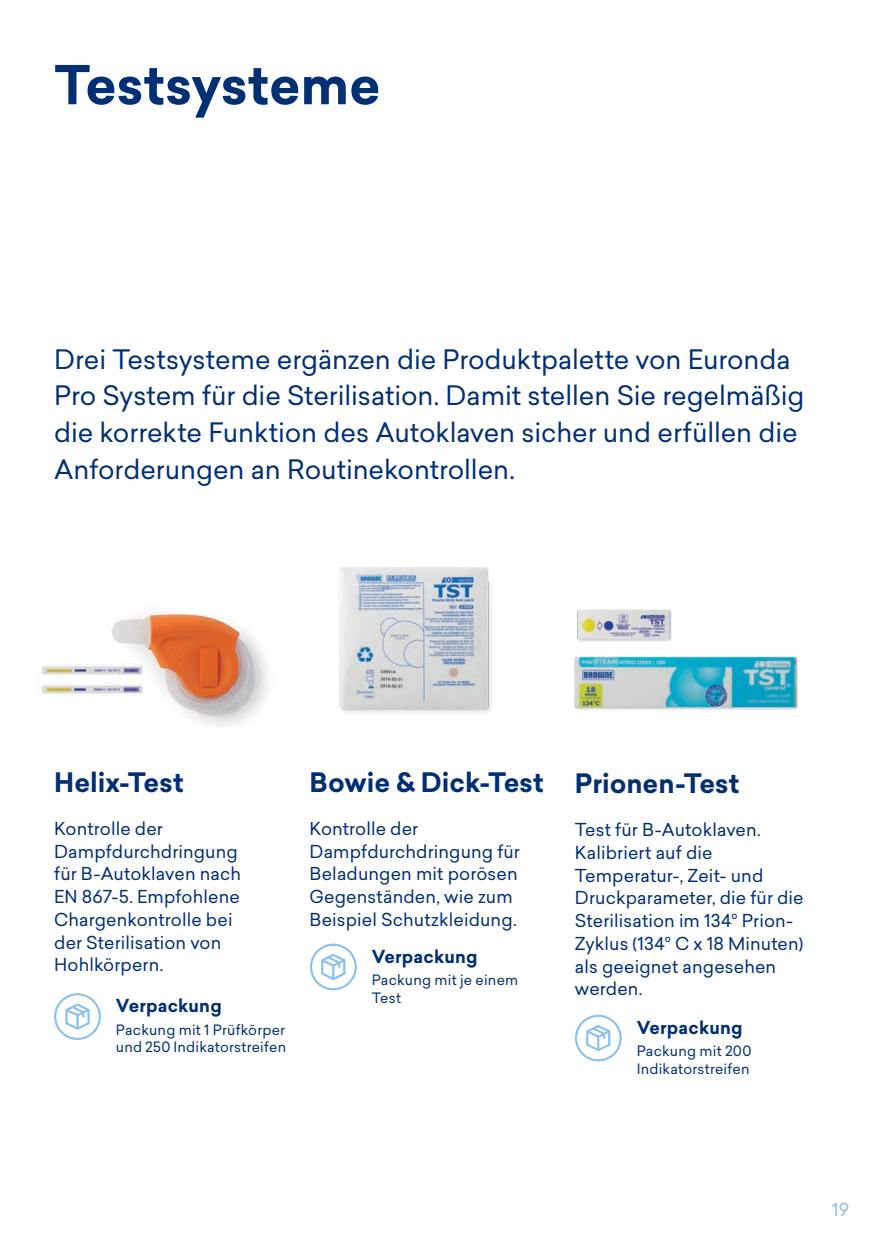
<style>
.page{position:relative;width:874px;height:1241px;background:#fff}
.page>*{position:absolute;margin:0;border:0;box-sizing:border-box;transform-origin:0 0}
.TITOLI_PAGINA_BLU{font:700 52.5px "Sailec";color:#002f73}
.t1{font:26.25px/36.8px "Sailec";letter-spacing:-.005em;color:#002f73}
.Titoli_Plus_15pt{font:700 26.25px "Sailec";color:#002f73}
.Testo_caratteristiche_8pt_bianco{font:17.5px/22.8px "Sailec";letter-spacing:.005em;color:#002f73}
.Caratteristiche_prodotto{font:700 17.5px "Sailec";letter-spacing:.01em;color:#002f73}
.t2{font:17.5px "Sailec";color:#8ac0ea}
.Testo_caratteristiche_8pt{font:14px/17.5px "Sailec";letter-spacing:.015em;color:#002f73}
</style>
<div class="page">
<svg style="left:54px;top:993px;width:47px;height:46px"></svg>
<svg style="left:310px;top:943px;width:46px;height:47px"></svg>
<svg style="left:575px;top:1014px;width:46px;height:47px"></svg>
<img style="left:41px;top:612px;width:226px;height:114px">
<img style="left:591px;top:609px;width:207px;height:101px">
<img style="left:339px;top:567px;width:252px;height:146px">
<p class="TITOLI_PAGINA_BLU" style="left:54px;top:48px;width:327px">Testsysteme</p>
<p class="t1" style="left:54px;top:340px;width:751px">Drei Testsysteme ergänzen die Produktpalette von Euronda Pro System für die Sterilisation. Damit stellen Sie regelmäßig die korrekte Funktion des Autoklaven sicher und erfüllen die Anforderungen an Routinekontrollen.</p>
<p class="Titoli_Plus_15pt" style="left:54px;top:763px;width:131px">Helix-Test</p>
<p class="Testo_caratteristiche_8pt_bianco" style="left:54px;top:816px;width:188px">Kontrolle der<br>Dampfdurchdringung für B-Autoklaven nach<br>EN 867-5. Empfohlene<br>Chargenkontrolle bei der Sterilisation von<br>Hohlkörpern.</p>
<p class="Caratteristiche_prodotto" style="left:116px;top:993px;width:107px">Verpackung</p>
<p class="Testo_caratteristiche_8pt" style="left:116px;top:1020px;width:172px">Packung mit 1 Prüfkörper und 250 Indikatorstreifen</p>
<p class="Titoli_Plus_15pt" style="left:309px;top:763px;width:236px">Bowie &amp; Dick-Test</p>
<p class="Testo_caratteristiche_8pt_bianco" style="left:309px;top:816px;width:212px">Kontrolle der<br>Dampfdurchdringung für<br>Beladungen mit porösen<br>Gegenständen, wie zum<br>Beispiel Schutzkleidung.</p>
<p class="Caratteristiche_prodotto" style="left:371px;top:943px;width:107px">Verpackung</p>
<p class="Testo_caratteristiche_8pt" style="left:371px;top:970px;width:148px">Packung mit je einem<br>Test</p>
<p class="Titoli_Plus_15pt" style="left:574px;top:765px;width:166px">Prionen-Test</p>
<p class="Testo_caratteristiche_8pt_bianco" style="left:574px;top:818px;width:230px">Test für B-Autoklaven.<br>Kalibriert auf die<br>Temperatur-, Zeit- und<br>Druckparameter, die für die<br>Sterilisation im 134° Prion-<br>Zyklus (134° C x 18 Minuten) als geeignet angesehen werden.</p>
<p class="Caratteristiche_prodotto" style="left:636px;top:1014px;width:107px">Verpackung</p>
<p class="Testo_caratteristiche_8pt" style="left:636px;top:1041px;width:116px">Packung mit 200<br>Indikatorstreifen</p>
<p class="t2" style="left:831px;top:1196px;width:18px">19</p>
</div>
